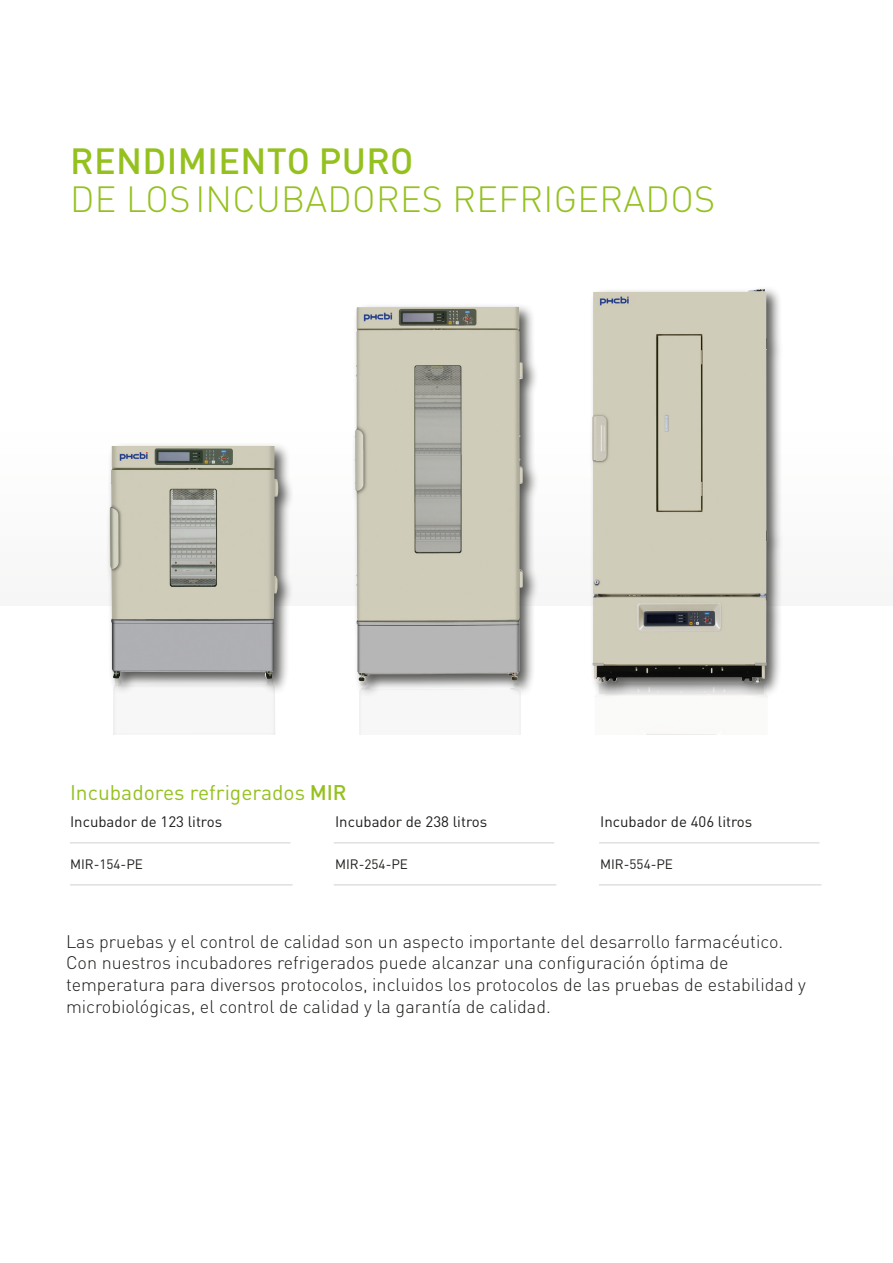
<style>
.page{position:relative;width:893px;height:1263px;background:#fff}
.page>*{position:absolute;margin:0;border:0;box-sizing:border-box;transform-origin:0 0}
.t1{font:300 36px "DINOT";letter-spacing:.01em;color:#95c11f}
.t2{font:500 36px "DINOT";letter-spacing:.01em;color:#95c11f}
.t3{font:21px "DINOT";color:#95c11f}
.t4{font:300 18px/21.6px "DIN Pro";color:#1d1d1b}
.t5{font:15px "DINOT";color:#1d1d1b}
.t6{font:13.5px "DINOT";color:#1d1d1b}
.s1{font-weight:500}
</style>
<div class="page">
<div style="left:351px;top:303px;width:188px;height:394px;background:#1d1d1b;opacity:.75"></div>
<img style="left:354px;top:307px;width:169px;height:374px">
<div style="left:589px;top:286px;width:195px;height:413px;background:#1d1d1b;opacity:.75"></div>
<img style="left:592px;top:289px;width:175px;height:394px">
<div style="left:106px;top:442px;width:189px;height:253px;background:#1d1d1b;opacity:.75"></div>
<img style="left:110px;top:446px;width:168px;height:233px">
<hr style="left:70px;top:843px;width:220px;height:1px;background:#d0d0d0">
<hr style="left:70px;top:885px;width:223px;height:1px;background:#d0d0d0">
<hr style="left:334px;top:843px;width:220px;height:1px;background:#d0d0d0">
<hr style="left:334px;top:885px;width:222px;height:1px;background:#d0d0d0">
<hr style="left:599px;top:843px;width:220px;height:1px;background:#d0d0d0">
<hr style="left:599px;top:885px;width:222px;height:1px;background:#d0d0d0">
<h1 class="t2" style="left:70px;top:138px;width:345px">RENDIMIENTO PURO</h1>
<h1 class="t1" style="left:70px;top:177px;width:647px">DE LOSINCUBADORES REFRIGERADOS</h1>
<p class="t3" style="left:70px;top:779px;width:278px">Incubadores refrigerados <span class="s1">MIR</span></p>
<p class="t5" style="left:70px;top:813px;width:154px">Incubador de 123 litros</p>
<p class="t6" style="left:70px;top:855px;width:74px">MIR-154-PE</p>
<p class="t5" style="left:335px;top:813px;width:154px">Incubador de 238 litros</p>
<p class="t6" style="left:335px;top:855px;width:74px">MIR-254-PE</p>
<p class="t5" style="left:600px;top:813px;width:154px">Incubador de 406 litros</p>
<p class="t6" style="left:600px;top:855px;width:74px">MIR-554-PE</p>
<p class="t4" style="left:66px;top:929px;width:741px">Las pruebas y el control de calidad son un aspecto importante del desarrollo farmacéutico.<br>Con nuestros incubadores refrigerados puede alcanzar una configuración óptima de temperatura para diversos protocolos, incluidos los protocolos de las pruebas de estabilidad y microbiológicas, el control de calidad y la garantía de calidad.</p>
</div>
